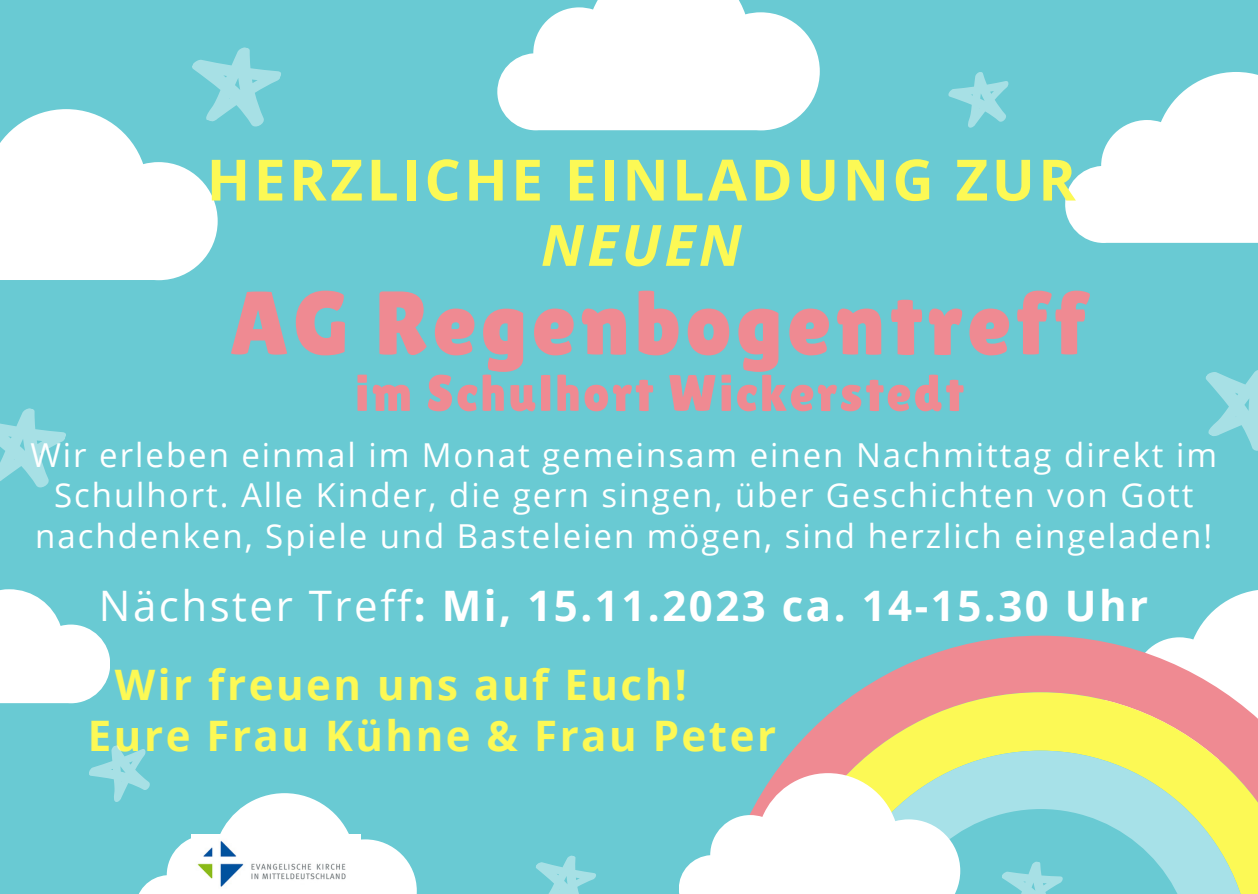
<style>
.page{position:relative;width:1258px;height:894px;background:#fff}
.page>*{position:absolute;margin:0;border:0;box-sizing:border-box;transform-origin:0 0}
.t1{font:90px "Lilita One";letter-spacing:.05em;color:#ef8a92}
.t2{font:700 57px "Open Sans";letter-spacing:.06em;color:#fcf955}
.t3{font:italic 700 57px "Open Sans";letter-spacing:.06em;color:#fcf955}
.t4{font:51px "Lilita One";letter-spacing:.05em;color:#ef8a92}
.t5{font:700 42px "Open Sans";letter-spacing:.06em;color:#fcf955}
.t6{font:700 42px "Open Sans";letter-spacing:.06em;color:#fff}
.t7{font:33px/40.2px "Open Sans";letter-spacing:.06em;color:#fff;text-align:center}
.s1{font-weight:400}
</style>
<div class="page">
<div style="left:0;top:0;width:1258px;height:893px;background:#69cad3"></div>
<svg style="left:0;top:589px;width:109px;height:114px"></svg>
<svg style="left:497px;top:0;width:322px;height:130px;background:#eaf7f8"></svg>
<svg style="left:1065px;top:72px;width:193px;height:171px"></svg>
<svg style="left:1195px;top:590px;width:63px;height:45px"></svg>
<svg style="left:858px;top:635px;width:400px;height:57px;fill:#ef8a92"></svg>
<svg style="left:775px;top:692px;width:483px;height:201px;background:#e7c47e"></svg>
<svg style="left:830px;top:750px;width:421px;height:143px"></svg>
<svg style="left:679px;top:772px;width:281px;height:121px"></svg>
<svg style="left:0;top:47px;width:281px;height:233px"></svg>
<svg style="left:948px;top:72px;width:61px;height:56px"></svg>
<svg style="left:1205px;top:370px;width:53px;height:81px"></svg>
<svg style="left:89px;top:745px;width:328px;height:148px"></svg>
<svg style="left:0;top:408px;width:66px;height:80px"></svg>
<svg style="left:536px;top:855px;width:60px;height:38px"></svg>
<svg style="left:994px;top:853px;width:72px;height:40px"></svg>
<p class="t2" style="left:207px;top:140px;width:871px">HERZLICHE EINLADUNG ZUR</p>
<p class="t3" style="left:541px;top:205px;width:202px">NEUEN</p>
<p class="t1" style="left:230px;top:271px;width:859px">AG Regenbogentreff</p>
<p class="t4" style="left:355px;top:363px;width:610px">im Schulhort Wickerstedt</p>
<p class="t7" style="left:30px;top:434px;width:1188px">Wir erleben einmal im Monat gemeinsam einen Nachmittag direkt im<br>Schulhort. Alle Kinder, die gern singen, über Geschichten von Gott nachdenken, Spiele und Basteleien mögen, sind herzlich eingeladen!</p>
<p class="t6" style="left:99px;top:576px;width:1051px"><span class="s1">Nächster Treff</span>: Mi, 15.11.2023 ca. 14-15.30 Uhr</p>
<p class="t5" style="left:115px;top:655px;width:573px">Wir freuen uns auf Euch!</p>
<p class="t5" style="left:88px;top:705px;width:690px">Eure Frau Kühne &amp; Frau Peter</p>
</div>
